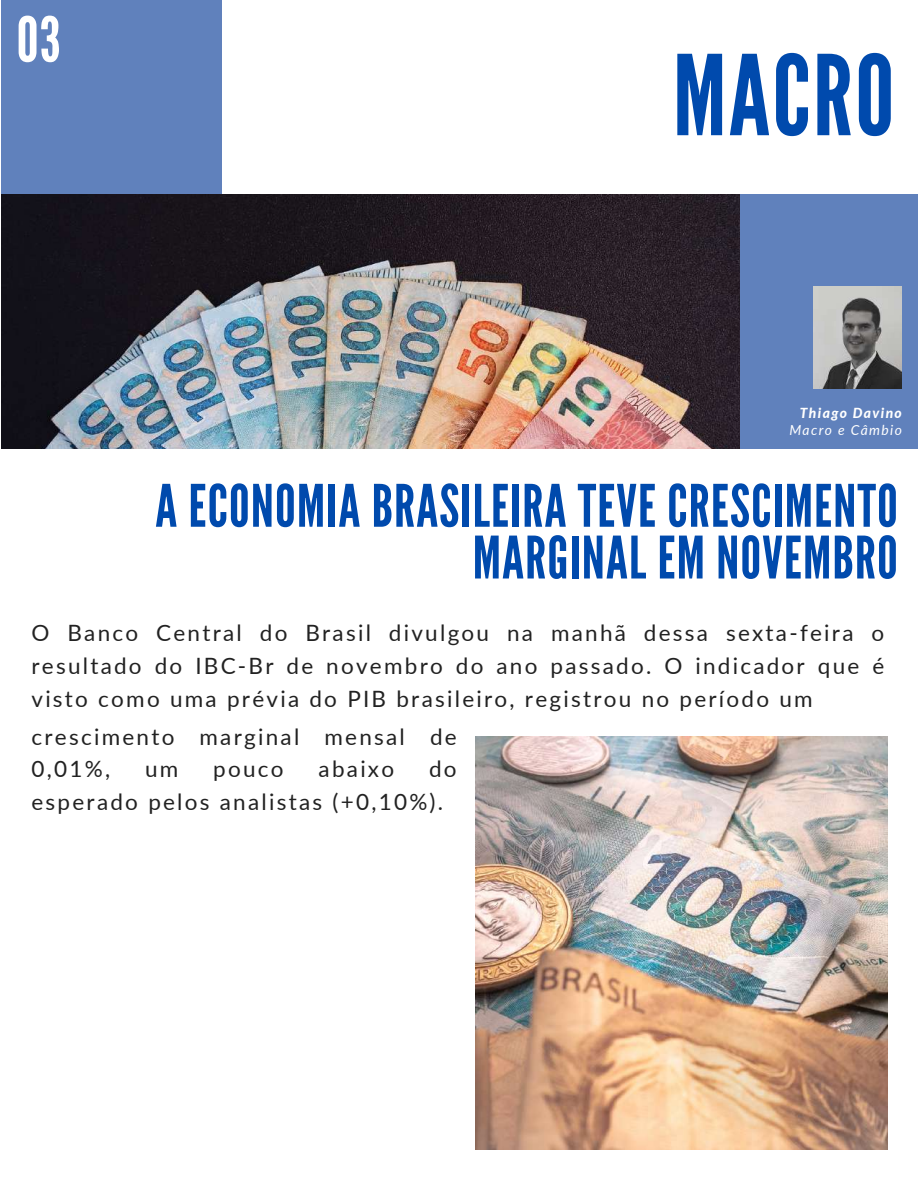
<style>
.page{position:relative;width:918px;height:1188px;background:#fff}
.page>*{position:absolute;margin:0;border:0;box-sizing:border-box;transform-origin:0 0}
.t1{font:110.85px "League Gothic";letter-spacing:.02em;color:#004aad}
.t2{font:62.1px "League Gothic";color:#fff}
.t3{font:58.35px/51.8px "League Gothic";letter-spacing:.02em;color:#004aad;text-align:right}
.t4{font:22.5px/32.7px "Lato";letter-spacing:.1em;color:#222}
.t5{font:italic 800 13.8px "Lato";letter-spacing:.1em;color:#fff}
.t6{font:italic 13.8px "Lato";letter-spacing:.1em;color:#fff}
</style>
<div class="page">
<div style="left:1px;top:0;width:221px;height:206px;background:#6081bc"></div>
<img style="left:1px;top:195px;width:739px;height:253px">
<div style="left:740px;top:195px;width:178px;height:253px;background:#6081bc"></div>
<img style="left:814px;top:286px;width:88px;height:103px">
<img style="left:475px;top:737px;width:412px;height:413px">
<h2 class="t2" style="left:17px;top:4px;width:46px">03</h2>
<h1 class="t1" style="left:673px;top:32px;width:223px">MACRO</h1>
<p class="t5" style="left:800px;top:405px;width:104px">Thiago Davino</p>
<p class="t6" style="left:789px;top:421px;width:114px">Macro e Câmbio</p>
<h3 class="t3" style="left:155px;top:481px;width:744px">A ECONOMIA BRASILEIRA TEVE CRESCIMENTO<br>MARGINAL EM NOVEMBRO</h3>
<p class="t4" style="left:31px;top:616px;width:854px;text-align:justify">O Banco Central do Brasil divulgou na manhã dessa sexta-feira o resultado do IBC-Br de novembro do ano passado. O indicador que é visto como uma prévia do PIB brasileiro, registrou no período um</p>
<p class="t4" style="left:31px;top:720px;width:427px">crescimento marginal mensal de<br>0,01%,</p>
<p class="t4" style="left:31px;top:752px;width:427px;text-indent:398px">do esperado pelos analistas (+0,10%).</p>
<p class="t4" style="left:145px;top:752px;width:35px">um</p>
<p class="t4" style="left:213px;top:752px;width:72px">pouco</p>
<p class="t4" style="left:319px;top:752px;width:77px">abaixo</p>
</div>
